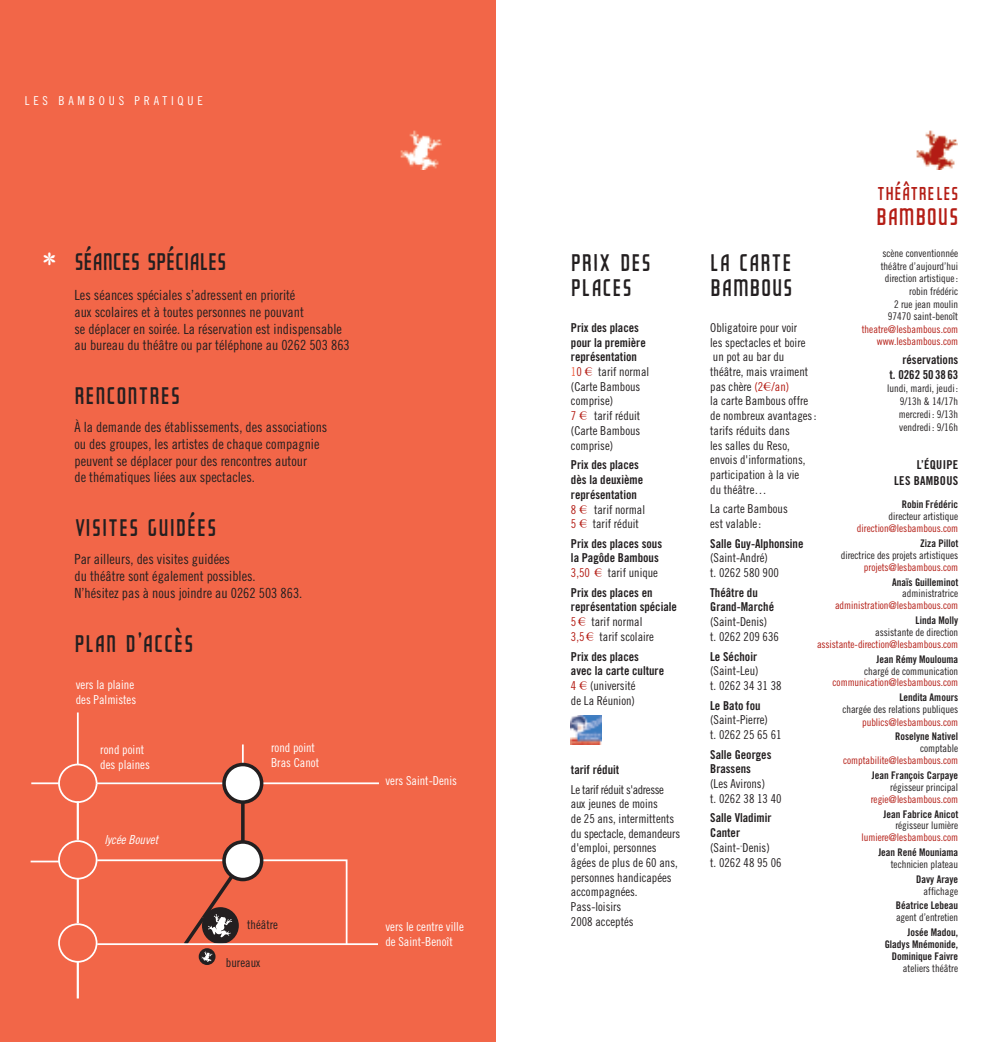
<style>
.page{position:relative;width:993px;height:1042px;background:#fff}
.page>*{position:absolute;margin:0;border:0;box-sizing:border-box;transform-origin:0 0}
.t1{font:42px "Polytone Reliant";color:#fff}
.t2{font:31.5px/24.5px "Polytone Reliant";letter-spacing:.03em;color:#231f20}
.t3{font:31.5px "Polytone Reliant";color:#231f20}
.t4{font:31.5px "Polytone Reliant";letter-spacing:.03em;color:#b41d15}
.t5{font:24.5px "Polytone Reliant";letter-spacing:.02em;color:#b41d15}
.t6{font:14px/16.8px "Trade Gothic Cond Eighteen";color:#231f20}
.t7{font:12.42px/14.9px "Trade Gothic Cond Eighteen";color:#fff}
.t8{font:12.42px "Trade Gothic Cond Eighteen";color:#231f20}
.t9{font:12.42px "Trade Gothic Cond Eighteen Obl";color:#fff}
.t10{font:12.25px/14.7px "Trade Gothic Cond Eighteen";color:#231f20}
.t11{font:12.25px/14.7px "Trade Gothic Bold Cond Twenty";color:#231f20}
.t12{font:12.25px/16.1px "Trade Gothic Bold Cond Twenty";letter-spacing:.02em;color:#231f20;text-align:right}
.t13{font:12.25px "Trade Gothic Cond Eighteen";letter-spacing:.31em;color:#fff}
.t14{font:10.5px/12.6px "Trade Gothic Cond Eighteen";letter-spacing:-.005em;color:#231f20;text-align:right}
.t15{font:10.5px/12.6px "Trade Gothic Cond Eighteen";letter-spacing:-.005em;color:#b41d15;text-align:right}
.t16{font:10.5px/12.2px "Trade Gothic Bold Cond Twenty";color:#231f20;text-align:right}
.s1{color:#f26648}
.s2{color:#b41d15}
.s3{font-family:"Euro Collection";color:#b41d15}
</style>
<div class="page">
<div style="left:0;top:0;width:496px;height:1042px;background:#f26648"></div>
<svg style="left:601px;top:715px;width:1px;height:29px"></svg>
<img style="left:570px;top:715px;width:31px;height:29px">
<hr style="left:261px;top:782px;width:118px;height:2px;background:#fff">
<hr style="left:31px;top:782px;width:28px;height:2px;background:#fff">
<hr style="left:31px;top:860px;width:28px;height:2px;background:#fff">
<svg style="left:199px;top:948px;width:16px;height:17px"></svg>
<hr style="left:77px;top:712px;width:2px;height:52px;background:#fff">
<hr style="left:242px;top:744px;width:2px;height:20px;background:#fff">
<hr style="left:77px;top:962px;width:2px;height:36px;background:#fff">
<svg style="left:57px;top:763px;width:291px;height:199px"></svg>
<hr style="left:97px;top:943px;width:281px;height:2px;background:#fff">
<div style="left:224px;top:842px;width:37px;height:37px;background:#fff;border-radius:50%"></div>
<div style="left:222px;top:840px;width:41px;height:41px;border:4px solid #231f20;border-radius:50%"></div>
<div style="left:224px;top:764px;width:37px;height:38px;background:#fff;border-radius:50%"></div>
<div style="left:222px;top:763px;width:41px;height:41px;border:4px solid #231f20;border-radius:50%"></div>
<img style="left:916px;top:130px;width:40px;height:39px">
<img style="left:400px;top:130px;width:41px;height:39px">
<p class="t13" style="left:25px;top:93px;width:180px">LES BAMBOUS PRATIQUE</p>
<h1 class="t1" style="left:40px;top:237px;width:20px">*</h1>
<h2 class="t3" style="left:74px;top:245px;width:153px">SÉANCES SPÉCIALES</h2>
<p class="t6" style="left:74px;top:286px;width:277px">Les séances spéciales s’adressent en priorité<br>aux scolaires et à toutes personnes ne pouvant<br>se déplacer en soirée. La réservation est indispensable au bureau du théâtre ou par téléphone au 0262 503 863</p>
<h2 class="t2" style="left:74px;top:383px;width:107px">RENCONTRES</h2>
<p class="t6" style="left:74px;top:418px;width:254px">À la demande des établissements, des associations ou des groupes, les artistes de chaque compagnie peuvent se déplacer pour des rencontres autour<br>de thématiques liées aux spectacles.</p>
<h2 class="t2" style="left:74px;top:515px;width:143px">VISITES GUIDÉES</h2>
<p class="t6" style="left:74px;top:550px;width:229px">Par ailleurs, des visites guidées<br>du théâtre sont également possibles.<br>N’hésitez pas à nous joindre au 0262 503 863.</p>
<h2 class="t2" style="left:74px;top:630px;width:120px">PLAN D’ACCÈS</h2>
<p class="t7" style="left:76px;top:677px;width:62px">vers la plaine des Palmistes</p>
<p class="t7" style="left:100px;top:742px;width:51px">rond point des plaines</p>
<p class="t7" style="left:271px;top:740px;width:50px">rond point<br>Bras Canot</p>
<p class="t9" style="left:104px;top:832px;width:55px">lycée Bouvet</p>
<p class="t8" style="left:247px;top:917px;width:32px">théâtre</p>
<p class="t8" style="left:226px;top:955px;width:36px">bureaux</p>
<p class="t7" style="left:385px;top:773px;width:73px">vers Saint-Denis</p>
<p class="t7" style="left:385px;top:919px;width:80px">vers le centre ville de Saint-Benoît</p>
<h2 class="t2" style="left:570px;top:250px;width:81px">PRIX DES<br>PLACES</h2>
<p class="t11" style="left:570px;top:320px;width:76px">Prix des places pour la première représentation</p>
<p class="t10" style="left:570px;top:364px;width:80px"><span class="s1">1</span><span class="s2">0</span> <span class="s3">S</span> tarif normal (Carte Bambous comprise)<br><span class="s2">7</span> <span class="s3">S</span> tarif réduit (Carte Bambous comprise)</p>
<p class="t11" style="left:570px;top:457px;width:74px">Prix des places dès la deuxième représentation</p>
<p class="t10" style="left:570px;top:502px;width:76px"><span class="s2">8</span> <span class="s3">S</span> tarif normal<br><span class="s2">5</span> <span class="s3">S</span> tarif réduit</p>
<p class="t11" style="left:570px;top:536px;width:93px">Prix des places sous la Pagôde Bambous</p>
<p class="t10" style="left:570px;top:565px;width:89px"><span class="s2">3,50</span> <span class="s3">S</span> tarif unique</p>
<p class="t11" style="left:570px;top:585px;width:108px">Prix des places en représentation spéciale</p>
<p class="t10" style="left:570px;top:614px;width:84px"><span class="s2">5</span><span class="s3">S</span> tarif normal<br><span class="s2">3,5</span><span class="s3">S</span> tarif scolaire</p>
<p class="t11" style="left:570px;top:649px;width:95px">Prix des places<br>avec la carte culture</p>
<p class="t10" style="left:570px;top:678px;width:66px"><span class="s2">4</span> <span class="s3">S</span> (université de La Réunion)</p>
<p class="t11" style="left:570px;top:762px;width:50px">tarif réduit</p>
<p class="t10" style="left:570px;top:781px;width:111px">Le tarif réduit s'adresse aux jeunes de moins<br>de 25 ans, intermittents du spectacle, demandeurs d'emploi, personnes âgées de plus de 60 ans, personnes handicapées accompagnées.<br>Pass-loisirs<br>2008 acceptés</p>
<h3 class="t5" style="left:876px;top:181px;width:83px">THÉÂTRELES</h3>
<h2 class="t4" style="left:875px;top:200px;width:84px">BAMBOUS</h2>
<p class="t14" style="left:880px;top:247px;width:79px">scène conventionnée théâtre d’aujourd’hui direction artistique: robin frédéric<br>2 rue jean moulin<br>97470 saint-benoît</p>
<p class="t15" style="left:861px;top:323px;width:98px">theatre@lesbambous.com www.lesbambous.com</p>
<p class="t11" style="left:889px;top:352px;width:70px;text-align:right">réservations<br>t. 0262 50 38 63</p>
<p class="t14" style="left:898px;top:382px;width:61px;text-align:justify;text-indent:-12px">lundi, mardi, jeudi :<br>9/13h &amp; 14/17h mercredi : 9/13h</p>
<p class="t14" style="left:899px;top:421px;width:60px">vendredi : 9/16h</p>
<p class="t12" style="left:893px;top:456px;width:65px">L’ÉQUIPE<br>LES BAMBOUS</p>
<p class="t16" style="left:901px;top:498px;width:58px">Robin Frédéric</p>
<p class="t14" style="left:888px;top:510px;width:71px">directeur artistique</p>
<p class="t15" style="left:856px;top:522px;width:103px">direction@lesbambous.com</p>
<p class="t16" style="left:920px;top:537px;width:39px">Ziza Pillot</p>
<p class="t14" style="left:840px;top:549px;width:119px">directrice des projets artistiques</p>
<p class="t15" style="left:863px;top:561px;width:96px">projets@lesbambous.com</p>
<p class="t16" style="left:892px;top:575px;width:67px">Anaïs Guilleminot</p>
<p class="t14" style="left:902px;top:587px;width:57px">administratrice</p>
<p class="t15" style="left:834px;top:599px;width:125px">administration@lesbambous.com</p>
<p class="t16" style="left:915px;top:614px;width:44px">Linda Molly</p>
<p class="t14" style="left:874px;top:626px;width:84px">assistante de direction</p>
<p class="t15" style="left:816px;top:638px;width:143px">assistante-direction@lesbambous.com</p>
<p class="t16" style="left:876px;top:653px;width:83px">Jean Rémy Moulouma</p>
<p class="t14" style="left:863px;top:664px;width:96px">chargé de communication</p>
<p class="t15" style="left:832px;top:676px;width:127px">communication@lesbambous.com</p>
<p class="t16" style="left:899px;top:691px;width:60px">Lendita Amours</p>
<p class="t14" style="left:842px;top:703px;width:117px">chargée des relations publiques</p>
<p class="t15" style="left:861px;top:715px;width:98px">publics@lesbambous.com</p>
<p class="t16" style="left:894px;top:730px;width:64px">Roselyne Nativel</p>
<p class="t14" style="left:919px;top:742px;width:40px">comptable</p>
<p class="t15" style="left:842px;top:754px;width:117px">comptabilite@lesbambous.com</p>
<p class="t16" style="left:871px;top:769px;width:88px">Jean François Carpaye</p>
<p class="t14" style="left:889px;top:781px;width:69px">régisseur principal</p>
<p class="t15" style="left:870px;top:792px;width:89px">regie@lesbambous.com</p>
<p class="t16" style="left:883px;top:807px;width:76px">Jean Fabrice Anicot</p>
<p class="t14" style="left:895px;top:819px;width:64px">régisseur lumière</p>
<p class="t15" style="left:861px;top:831px;width:98px">lumiere@lesbambous.com</p>
<p class="t16" style="left:878px;top:846px;width:81px">Jean René Mouniama</p>
<p class="t14" style="left:890px;top:858px;width:69px">technicien plateau</p>
<p class="t16" style="left:915px;top:873px;width:43px">Davy Araye</p>
<p class="t14" style="left:923px;top:884px;width:36px">affichage</p>
<p class="t16" style="left:895px;top:899px;width:64px">Béatrice Lebeau</p>
<p class="t14" style="left:895px;top:911px;width:64px">agent d’entretien</p>
<p class="t16" style="left:884px;top:926px;width:75px">Josée Madou,<br>Gladys Mnémonide,<br>Dominique Faivre</p>
<p class="t14" style="left:902px;top:962px;width:57px">ateliers théâtre</p>
<h2 class="t2" style="left:710px;top:250px;width:84px">LA CARTE<br>BAMBOUS</h2>
<p class="t10" style="left:710px;top:320px;width:108px">Obligatoire pour voir<br>les spectacles et boire un pot au bar du théâtre, mais vraiment pas chère <span class="s2">(2</span><span class="s3">S</span><span class="s2">/an)<br></span>la carte Bambous offre de nombreux avantages: tarifs réduits dans<br>les salles du Reso, envois d'informations, participation à la vie<br>du théâtre…</p>
<p class="t10" style="left:710px;top:501px;width:79px">La carte Bambous est valable:</p>
<p class="t11" style="left:710px;top:536px;width:95px">Salle Guy-Alphonsine</p>
<p class="t10" style="left:710px;top:550px;width:70px">(Saint-André)<br>t. 0262 580 900</p>
<p class="t11" style="left:710px;top:585px;width:65px">Théâtre du<br>Grand-Marché</p>
<p class="t10" style="left:710px;top:614px;width:70px">(Saint-Denis)<br>t. 0262 209 636</p>
<p class="t11" style="left:710px;top:649px;width:48px">Le Séchoir</p>
<p class="t10" style="left:710px;top:663px;width:73px">(Saint-Leu)<br>t. 0262 34 31 38</p>
<p class="t11" style="left:710px;top:698px;width:52px">Le Bato fou</p>
<p class="t10" style="left:710px;top:712px;width:73px">(Saint-Pierre)<br>t. 0262 25 65 61</p>
<p class="t11" style="left:710px;top:747px;width:63px">Salle Georges<br>Brassens</p>
<p class="t10" style="left:710px;top:776px;width:73px">(Les Avirons)<br>t. 0262 38 13 40</p>
<p class="t11" style="left:710px;top:810px;width:63px">Salle Vladimir<br>Canter</p>
<p class="t10" style="left:710px;top:840px;width:73px">(Saint-<sup>-</sup>Denis)<br>t. 0262 48 95 06</p>
</div>
